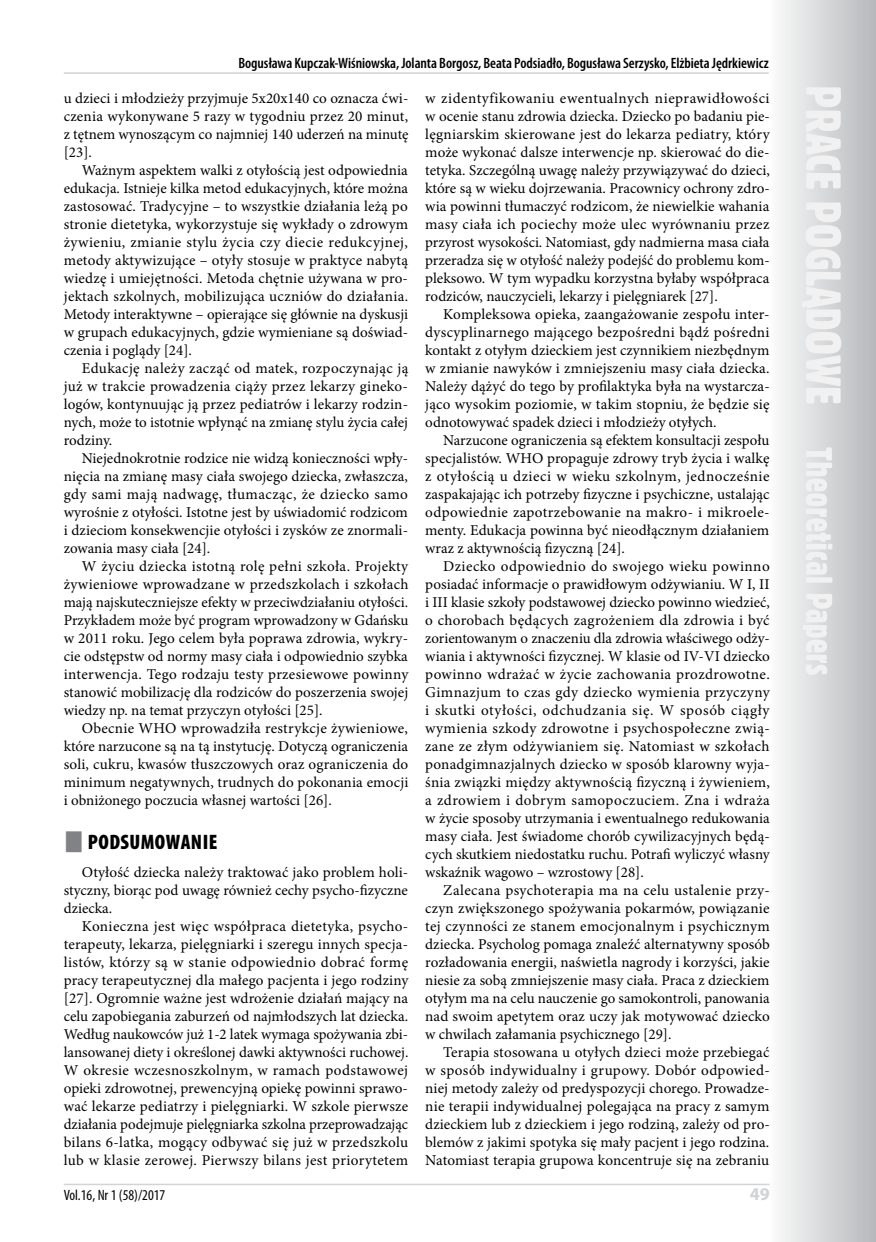
<style>
.page{position:relative;width:876px;height:1242px;background:#fff}
.page>*{position:absolute;margin:0;border:0;box-sizing:border-box;transform-origin:0 0}
.t1{font:900 condensed 21px "Myriad Pro";letter-spacing:.02em;color:#000}
.t2{font:700 18px "Myriad Pro";color:#d1d3d4}
.t3{font:15px/18px "Minion Pro";color:#000;text-align:justify}
.t4{font:600 condensed 15px "Myriad Pro";letter-spacing:-.005em;color:#000}
.t5{font:condensed 15px "Myriad Pro";color:#000}
</style>
<div class="page">
<svg style="left:780px;top:0;width:96px;height:1242px"></svg>
<svg style="left:802px;top:87px;width:39px;height:588px"></svg>
<hr style="left:64px;top:1183px;width:706px;height:2px;background:#d1d3d4">
<hr style="left:64px;top:72px;width:705px;height:2px;background:#d1d3d4">
<p class="t4" style="left:238px;top:54px;width:532px">Bogusława Kupczak-Wiśniowska, Jolanta Borgosz, Beata Podsiadło, Bogusława Serzysko, Elżbieta Jędrkiewicz</p>
<p class="t3" style="left:64px;top:89px;width:346px">u dzieci i młodzieży przyjmuje 5x20x140 co oznacza ćwi&shy;czenia wykonywane 5 razy w tygodniu przez 20 minut, z tętnem wynoszącym co najmniej 140 uderzeń na minutę [23].</p>
<p class="t3" style="left:64px;top:161px;width:346px;text-indent:18px">Ważnym aspektem walki z otyłością jest odpowiednia edukacja. Istnieje kilka metod edukacyjnych, które można zastosować. Tradycyjne – to wszystkie działania leżą po stronie dietetyka, wykorzystuje się wykłady o zdrowym żywieniu, zmianie stylu życia czy diecie redukcyjnej, metody aktywizujące – otyły stosuje w praktyce nabytą wiedzę i umiejętności. Metoda chętnie używana w pro&shy;jektach szkolnych, mobilizująca uczniów do działania.<br>Metody interaktywne – opierające się głównie na dyskusji w grupach edukacyjnych, gdzie wymieniane są doświad&shy;czenia i poglądy [24].</p>
<p class="t3" style="left:64px;top:359px;width:346px;text-indent:18px">Edukację należy zacząć od matek, rozpoczynając ją już w trakcie prowadzenia ciąży przez lekarzy gineko&shy;logów, kontynuując ją przez pediatrów i lekarzy rodzin&shy;nych, może to istotnie wpłynąć na zmianę stylu życia całej rodziny.</p>
<p class="t3" style="left:64px;top:449px;width:346px;text-indent:18px">Niejednokrotnie rodzice nie widzą konieczności wpły&shy;nięcia na zmianę masy ciała swojego dziecka, zwłaszcza, gdy sami mają nadwagę, tłumacząc, że dziecko samo wyrośnie z otyłości. Istotne jest by uświadomić rodzicom i dzieciom konsekwencjie otyłości i zysków ze znormali&shy;zowania masy ciała [24].</p>
<p class="t3" style="left:64px;top:557px;width:346px;text-indent:18px">W życiu dziecka istotną rolę pełni szkoła. Projekty żywieniowe wprowadzane w przedszkolach i szkołach mają najskuteczniejsze efekty w przeciwdziałaniu otyłości.<br>Przykładem może być program wprowadzony w Gdańsku w 2011 roku. Jego celem była poprawa zdrowia, wykry&shy;cie odstępstw od normy masy ciała i odpowiednio szybka interwencja. Tego rodzaju testy przesiewowe powinny stanowić mobilizację dla rodziców do poszerzenia swojej wiedzy np. na temat przyczyn otyłości [25].</p>
<p class="t3" style="left:64px;top:719px;width:346px;text-indent:18px">Obecnie WHO wprowadziła restrykcje żywieniowe, które narzucone są na tą instytucję. Dotyczą ograniczenia soli, cukru, kwasów tłuszczowych oraz ograniczenia do minimum negatywnych, trudnych do pokonania emocji i obniżonego poczucia własnej wartości [26].</p>
<h1 class="t1" style="left:88px;top:828px;width:131px">PODSUMOWANIE</h1>
<p class="t3" style="left:64px;top:863px;width:346px;text-indent:18px">Otyłość dziecka należy traktować jako problem holi&shy;styczny, biorąc pod uwagę również cechy psycho-fizyczne dziecka.</p>
<p class="t3" style="left:64px;top:917px;width:346px;text-indent:18px">Konieczna jest więc współpraca dietetyka, psycho&shy;terapeuty, lekarza, pielęgniarki i szeregu innych specja&shy;listów, którzy są w stanie odpowiednio dobrać formę pracy terapeutycznej dla małego pacjenta i jego rodziny [27]. Ogromnie ważne jest wdrożenie działań mający na celu zapobiegania zaburzeń od najmłodszych lat dziecka.<br>Według naukowców już 1-2 latek wymaga spożywania zbi&shy;lansowanej diety i określonej dawki aktywności ruchowej.<br>W okresie wczesnoszkolnym, w ramach podstawowej opieki zdrowotnej, prewencyjną opiekę powinni sprawo&shy;wać lekarze pediatrzy i pielęgniarki. W szkole pierwsze działania podejmuje pielęgniarka szkolna przeprowadzając bilans 6-latka, mogący odbywać się już w przedszkolu lub w klasie zerowej. Pierwszy bilans jest priorytetem</p>
<p class="t3" style="left:425px;top:89px;width:346px">w zidentyfikowaniu ewentualnych nieprawidłowości w ocenie stanu zdrowia dziecka. Dziecko po badaniu pie&shy;lęgniarskim skierowane jest do lekarza pediatry, który może wykonać dalsze interwencje np. skierować do die&shy;tetyka. Szczególną uwagę należy przywiązywać do dzieci, które są w wieku dojrzewania. Pracownicy ochrony zdro&shy;wia powinni tłumaczyć rodzicom, że niewielkie wahania masy ciała ich pociechy może ulec wyrównaniu przez przyrost wysokości. Natomiast, gdy nadmierna masa ciała przeradza się w otyłość należy podejść do problemu kom&shy;pleksowo. W tym wypadku korzystna byłaby współpraca rodziców, nauczycieli, lekarzy i pielęgniarek [27].</p>
<p class="t3" style="left:425px;top:305px;width:346px;text-indent:18px">Kompleksowa opieka, zaangażowanie zespołu inter&shy;dyscyplinarnego mającego bezpośredni bądź pośredni kontakt z otyłym dzieckiem jest czynnikiem niezbędnym w zmianie nawyków i zmniejszeniu masy ciała dziecka.<br>Należy dążyć do tego by profilaktyka była na wystarcza&shy;jąco wysokim poziomie, w takim stopniu, że będzie się odnotowywać spadek dzieci i młodzieży otyłych.</p>
<p class="t3" style="left:425px;top:431px;width:346px;text-indent:18px">Narzucone ograniczenia są efektem konsultacji zespołu specjalistów. WHO propaguje zdrowy tryb życia i walkę z otyłością u dzieci w wieku szkolnym, jednocześnie zaspakajając ich potrzeby fizyczne i psychiczne, ustalając odpowiednie zapotrzebowanie na makro- i mikroele&shy;menty. Edukacja powinna być nieodłącznym działaniem wraz z aktywnością fizyczną [24].</p>
<p class="t3" style="left:425px;top:557px;width:346px;text-indent:18px">Dziecko odpowiednio do swojego wieku powinno posiadać informacje o prawidłowym odżywianiu. W I, II i III klasie szkoły podstawowej dziecko powinno wiedzieć, o chorobach będących zagrożeniem dla zdrowia i być zorientowanym o znaczeniu dla zdrowia właściwego odży&shy;wiania i aktywności fizycznej. W klasie od IV-VI dziecko powinno wdrażać w życie zachowania prozdrowotne.<br>Gimnazjum to czas gdy dziecko wymienia przyczyny i skutki otyłości, odchudzania się. W sposób ciągły wymienia szkody zdrowotne i psychospołeczne zwią&shy;zane ze złym odżywianiem się. Natomiast w szkołach ponadgimnazjalnych dziecko w sposób klarowny wyja&shy;śnia związki między aktywnością fizyczną i żywieniem, a zdrowiem i dobrym samopoczuciem. Zna i wdraża w życie sposoby utrzymania i ewentualnego redukowania masy ciała. Jest świadome chorób cywilizacyjnych będą&shy;cych skutkiem niedostatku ruchu. Potrafi wyliczyć własny wskaźnik wagowo – wzrostowy [28].</p>
<p class="t3" style="left:425px;top:881px;width:346px;text-indent:18px">Zalecana psychoterapia ma na celu ustalenie przy&shy;czyn zwiększonego spożywania pokarmów, powiązanie tej czynności ze stanem emocjonalnym i psychicznym dziecka. Psycholog pomaga znaleźć alternatywny sposób rozładowania energii, naświetla nagrody i korzyści, jakie niesie za sobą zmniejszenie masy ciała. Praca z dzieckiem otyłym ma na celu nauczenie go samokontroli, panowania nad swoim apetytem oraz uczy jak motywować dziecko w chwilach załamania psychicznego [29].</p>
<p class="t3" style="left:425px;top:1043px;width:346px;text-indent:18px">Terapia stosowana u otyłych dzieci może przebiegać w sposób indywidualny i grupowy. Dobór odpowied&shy;niej metody zależy od predyspozycji chorego. Prowadze&shy;nie terapii indywidualnej polegająca na pracy z samym dzieckiem lub z dzieckiem i jego rodziną, zależy od pro&shy;blemów z jakimi spotyka się mały pacjent i jego rodzina.<br>Natomiast terapia grupowa koncentruje się na zebraniu</p>
<p class="t5" style="left:64px;top:1186px;width:103px">Vol.16, Nr 1 (58)/2017</p>
<p class="t2" style="left:750px;top:1182px;width:21px">49</p>
</div>
